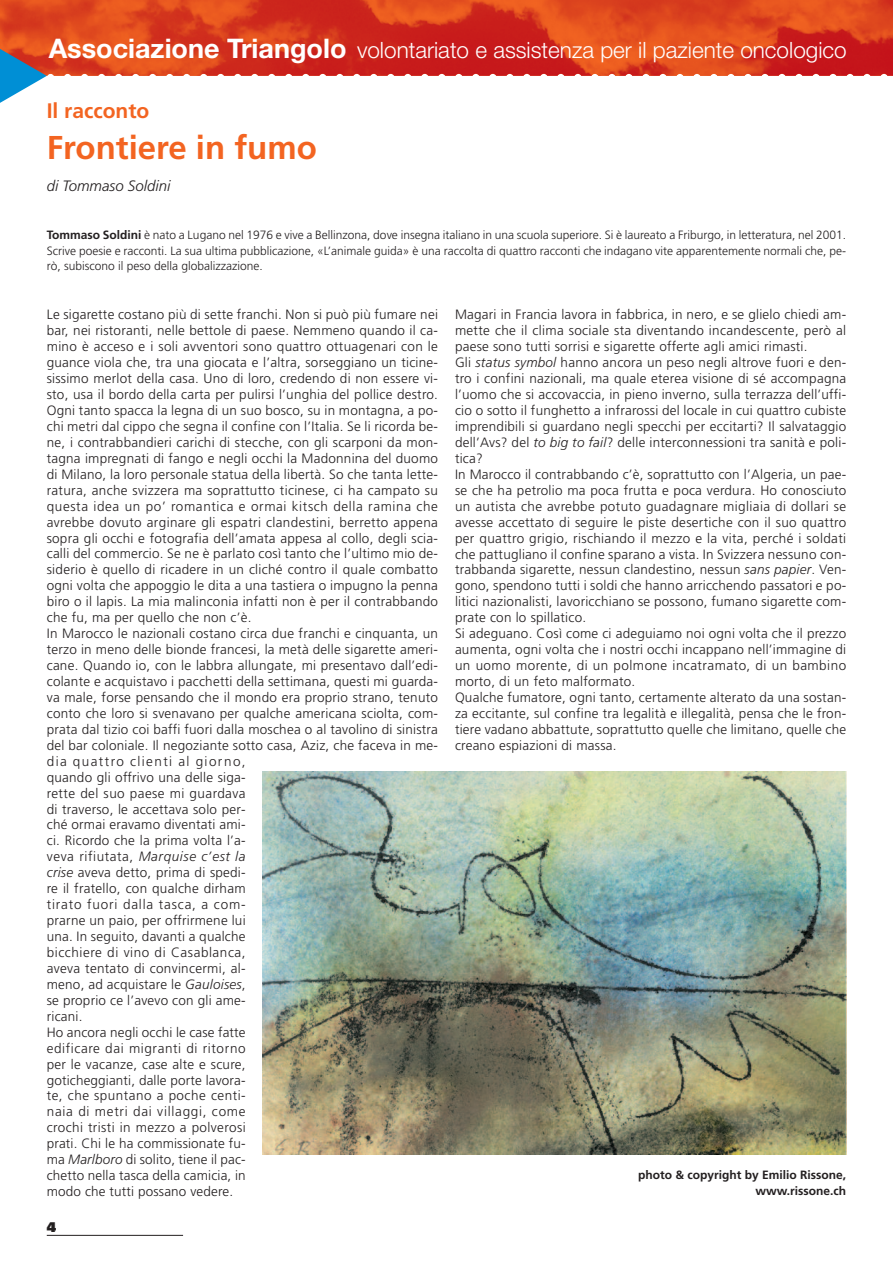
<style>
.page{position:relative;width:893px;height:1263px;background:#fff}
.page>*{position:absolute;margin:0;border:0;box-sizing:border-box;transform-origin:0 0}
.t1{font:700 33px "Frutiger";color:#f36421}
.t2{font:300 22.5px "Helvetica Neue";color:#fff}
.t3{font:700 21px "Frutiger";color:#f36421}
.t4{font:italic 300 15px "Frutiger";color:#231f20}
.t5{font:300 13.5px/15.9px "Frutiger";letter-spacing:.015em;color:#231f20}
.t6{font:900 13.5px "Univers";color:#231f20}
.t7{font:300 12px/15.9px "Frutiger";color:#231f20;text-align:justify}
.t8{font:700 12px/15.9px "Frutiger";color:#231f20;text-align:right}
.s1{font-weight:700;font-size:27px}
.s2{font-weight:700}
.s3{font-style:italic}
</style>
<div class="page">
<hr style="left:47px;top:1235px;width:136px;height:1px;background:#231f20">
<svg style="left:0;top:0;width:373px;height:76px;background:#d93e1f"></svg>
<img style="left:373px;top:0;width:520px;height:76px">
<svg style="left:0;top:42px;width:47px;height:61px"></svg>
<img style="left:263px;top:771px;width:583px;height:383px">
<h2 class="t2" style="left:49px;top:41px;width:799px"><span class="s1">Associazione Triangolo</span> volontariato e assistenza per il paziente oncologico</h2>
<h3 class="t3" style="left:47px;top:102px;width:104px">Il racconto</h3>
<h1 class="t1" style="left:47px;top:134px;width:272px">Frontiere in fumo</h1>
<p class="t4" style="left:47px;top:179px;width:125px">di Tommaso Soldini</p>
<p class="t7" style="left:47px;top:227px;width:801px"><span class="s2">Tommaso Soldini</span> è nato a Lugano nel 1976 e vive a Bellinzona, dove insegna italiano in una scuola superiore. Si è laureato a Friburgo, in letteratura, nel 2001.<br>Scrive poesie e racconti. La sua ultima pubblicazione, «L’animale guida» è una raccolta di quattro racconti che indagano vite apparentemente normali che, pe&shy;rò, subiscono il peso della globalizzazione.</p>
<p class="t5" style="left:47px;top:308px;width:393px">Le sigarette costano più di sette franchi. Non si può più fumare nei bar, nei ristoranti, nelle bettole di paese. Nemmeno quando il ca&shy;mino è acceso e i soli avventori sono quattro ottuagenari con le guance viola che, tra una giocata e l’altra, sorseggiano un ticine&shy;sissimo merlot della casa. Uno di loro, credendo di non essere vi&shy;sto, usa il bordo della carta per pulirsi l’unghia del pollice destro.<br>Ogni tanto spacca la legna di un suo bosco, su in montagna, a po&shy;chi metri dal cippo che segna il confine con l’Italia. Se li ricorda be&shy;ne, i contrabbandieri carichi di stecche, con gli scarponi da mon&shy;tagna impregnati di fango e negli occhi la Madonnina del duomo di Milano, la loro personale statua della libertà. So che tanta lette&shy;ratura, anche svizzera ma soprattutto ticinese, ci ha campato su questa idea un po’ romantica e ormai kitsch della ramina che avrebbe dovuto arginare gli espatri clandestini, berretto appena sopra gli occhi e fotografia dell’amata appesa al collo, degli scia&shy;calli del commercio. Se ne è parlato così tanto che l’ultimo mio de&shy;siderio è quello di ricadere in un cliché contro il quale combatto ogni volta che appoggio le dita a una tastiera o impugno la penna biro o il lapis. La mia malinconia infatti non è per il contrabbando che fu, ma per quello che non c’è.<br>In Marocco le nazionali costano circa due franchi e cinquanta, un terzo in meno delle bionde francesi, la metà delle sigarette ameri&shy;cane. Quando io, con le labbra allungate, mi presentavo dall’edi&shy;colante e acquistavo i pacchetti della settimana, questi mi guarda&shy;va male, forse pensando che il mondo era proprio strano, tenuto conto che loro si svenavano per qualche americana sciolta, com&shy;prata dal tizio coi baffi fuori dalla moschea o al tavolino di sinistra del bar coloniale. Il negoziante sotto casa, Aziz, che faceva in me&shy;dia quattro clienti al giorno,<br>quando gli offrivo una delle siga-<br>rette del suo paese mi guardava<br>di traverso, le accettava solo per-<br>ché ormai eravamo diventati ami-<br>ci. Ricordo che la prima volta l’a-<br>veva rifiutata, <span class="s3">Marquise c’est la<br>crise</span> aveva detto, prima di spedi-<br>re il fratello, con qualche dirham<br>tirato fuori dalla tasca, a com-<br>prarne un paio, per offrirmene lui<br>una. In seguito, davanti a qualche<br>bicchiere di vino di Casablanca,<br>aveva tentato di convincermi, al-<br>meno, ad acquistare le <span class="s3">Gauloises</span>,<br>se proprio ce l’avevo con gli ame-<br>ricani.<br>Ho ancora negli occhi le case fatte<br>edificare dai migranti di ritorno<br>per le vacanze, case alte e scure,<br>goticheggianti, dalle porte lavora-<br>te, che spuntano a poche centi-<br>naia di metri dai villaggi, come<br>crochi tristi in mezzo a polverosi<br>prati. Chi le ha commissionate fu-<br>ma <span class="s3">Marlboro</span> di solito, tiene il pac-<br>chetto nella tasca della camicia, in<br>modo che tutti possano vedere.</p>
<p class="t5" style="left:455px;top:308px;width:393px">Magari in Francia lavora in fabbrica, in nero, e se glielo chiedi am&shy;mette che il clima sociale sta diventando incandescente, però al paese sono tutti sorrisi e sigarette offerte agli amici rimasti.<br>Gli <span class="s3">status symbol</span> hanno ancora un peso negli altrove fuori e den&shy;tro i confini nazionali, ma quale eterea visione di sé accompagna l’uomo che si accovaccia, in pieno inverno, sulla terrazza dell’uffi&shy;cio o sotto il funghetto a infrarossi del locale in cui quattro cubiste imprendibili si guardano negli specchi per eccitarti? Il salvataggio dell’Avs? del <span class="s3">to big to fail</span>? delle interconnessioni tra sanità e poli&shy;tica?<br>In Marocco il contrabbando c’è, soprattutto con l’Algeria, un pae&shy;se che ha petrolio ma poca frutta e poca verdura. Ho conosciuto un autista che avrebbe potuto guadagnare migliaia di dollari se avesse accettato di seguire le piste desertiche con il suo quattro per quattro grigio, rischiando il mezzo e la vita, perché i soldati che pattugliano il confine sparano a vista. In Svizzera nessuno con&shy;trabbanda sigarette, nessun clandestino, nessun <span class="s3">sans papier</span>. Ven&shy;gono, spendono tutti i soldi che hanno arricchendo passatori e po&shy;litici nazionalisti, lavoricchiano se possono, fumano sigarette com&shy;prate con lo spillatico.<br>Si adeguano. Così come ci adeguiamo noi ogni volta che il prezzo aumenta, ogni volta che i nostri occhi incappano nell’immagine di un uomo morente, di un polmone incatramato, di un bambino morto, di un feto malformato.<br>Qualche fumatore, ogni tanto, certamente alterato da una sostan&shy;za eccitante, sul confine tra legalità e illegalità, pensa che le fron&shy;tiere vadano abbattute, soprattutto quelle che limitano, quelle che creano espiazioni di massa.</p>
<p class="t8" style="left:638px;top:1168px;width:209px">photo &amp; copyright by Emilio Rissone, www.rissone.ch</p>
<p class="t6" style="left:47px;top:1222px;width:11px">4</p>
</div>
